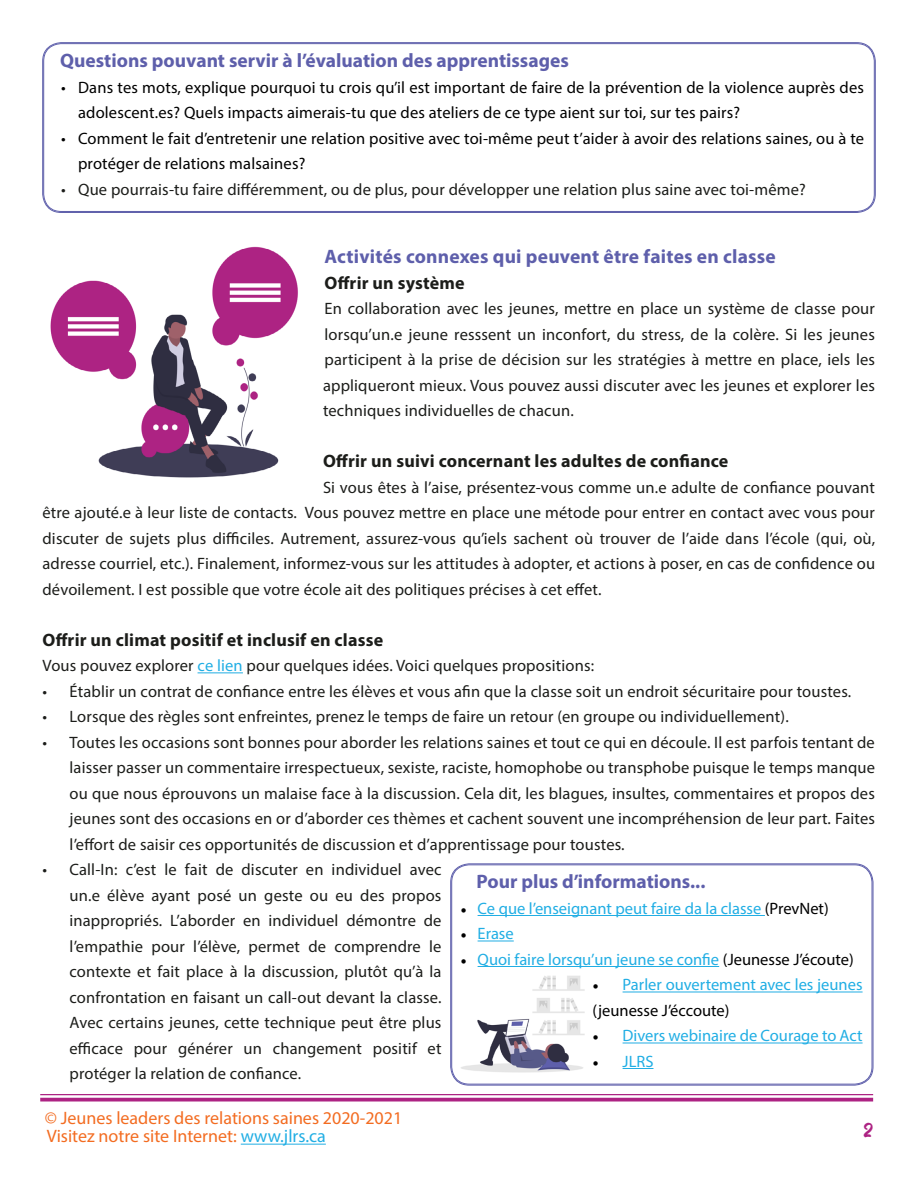
<style>
.page{position:relative;width:918px;height:1188px;background:#fff}
.page>*{position:absolute;margin:0;border:0;box-sizing:border-box;transform-origin:0 0}
.t1{font:700 19.5px "Myriad Pro";color:#5e5fab}
.t2{font:19.5px "Bosk";color:#ad2383}
.t3{font:700 18px "Myriad Pro";letter-spacing:.01em;color:#1c1d1a}
.t4{font:18px "Myriad Pro";color:#f36c21}
.t5{font:16.5px/25.5px "Myriad Pro";letter-spacing:.01em;color:#1c1d1a;text-align:justify}
.t6{font:16.5px/25.5px "Myriad Pro";letter-spacing:.01em;color:#000}
.t7{font:16.5px/25.5px "Myriad Pro";color:#21aee4}
.s1{color:#21aee4}
.s2{font-family:"Minion Pro";color:#000}
.s3{color:#000}
</style>
<div class="page">
<hr style="left:241px;top:1144px;width:85px;height:1px;background:#21aee4">
<svg style="left:40px;top:1098px;width:833px;height:4px;background:#b73e92"></svg>
<hr style="left:40px;top:1094px;width:833px;height:1px;background:#ad2383">
<hr style="left:198px;top:672px;width:45px;height:1px;background:#21aee4">
<hr style="left:478px;top:915px;width:287px;height:1px;background:#21aee4">
<hr style="left:478px;top:941px;width:36px;height:1px;background:#21aee4">
<hr style="left:478px;top:966px;width:241px;height:1px;background:#21aee4">
<hr style="left:623px;top:992px;width:240px;height:1px;background:#21aee4">
<hr style="left:623px;top:1043px;width:240px;height:1px;background:#21aee4">
<hr style="left:623px;top:1068px;width:30px;height:1px;background:#21aee4">
<div style="left:451px;top:864px;width:421px;height:221px;border:1px solid #5e5fab;border-radius:18px"></div>
<img style="left:50px;top:246px;width:248px;height:232px">
<img style="left:461px;top:976px;width:124px;height:97px">
<div style="left:43px;top:43px;width:832px;height:169px;border:1px solid #5e5fab;border-radius:18px"></div>
<p class="t1" style="left:60px;top:48px;width:510px">Questions pouvant servir à l’évaluation des apprentissages</p>
<p class="t6" style="left:78px;top:74px;width:787px;text-indent:-17px">• Dans tes mots, explique pourquoi tu crois qu’il est important de faire de la prévention de la violence auprès des adolescent.es? Quels impacts aimerais-tu que des ateliers de ce type aient sur toi, sur tes pairs?</p>
<p class="t6" style="left:78px;top:125px;width:788px;text-indent:-17px">• Comment le fait d’entretenir une relation positive avec toi-même peut t’aider à avoir des relations saines, ou à te protéger de relations malsaines?</p>
<p class="t5" style="left:61px;top:176px;width:746px">• Que pourrais-tu faire différemment, ou de plus, pour développer une relation plus saine avec toi-même?</p>
<p class="t1" style="left:325px;top:244px;width:453px">Activités connexes qui peuvent être faites en classe</p>
<p class="t3" style="left:325px;top:271px;width:142px">Offrir un système</p>
<p class="t5" style="left:323px;top:296px;width:554px">En collaboration avec les jeunes, mettre en place un système de classe pour lorsqu’un.e jeune resssent un inconfort, du stress, de la colère. Si les jeunes participent à la prise de décision sur les stratégies à mettre en place, iels les appliqueront mieux. Vous pouvez aussi discuter avec les jeunes et explorer les techniques individuelles de chacun.</p>
<p class="t3" style="left:323px;top:449px;width:407px">Offrir un suivi concernant les adultes de confiance</p>
<p class="t5" style="left:43px;top:474px;width:834px;text-indent:280px">Si vous êtes à l’aise, présentez-vous comme un.e adulte de confiance pouvant être ajouté.e à leur liste de contacts. Vous pouvez mettre en place une métode pour entrer en contact avec vous pour discuter de sujets plus difficiles. Autrement, assurez-vous qu’iels sachent où trouver de l’aide dans l’école (qui, où, adresse courriel, etc.). Finalement, informez-vous sur les attitudes à adopter, et actions à poser, en cas de confidence ou dévoilement. I est possible que votre école ait des politiques précises à cet effet.</p>
<p class="t3" style="left:43px;top:628px;width:342px">Offrir un climat positif et inclusif en classe</p>
<p class="t5" style="left:43px;top:653px;width:553px">Vous pouvez explorer <span class="s1">ce lien</span> pour quelques idées. Voici quelques propositions:</p>
<p class="t5" style="left:43px;top:678px;width:810px">• Établir un contrat de confiance entre les élèves et vous afin que la classe soit un endroit sécuritaire pour toustes.</p>
<p class="t5" style="left:43px;top:704px;width:748px">• Lorsque des règles sont enfreintes, prenez le temps de faire un retour (en groupe ou individuellement).</p>
<p class="t5" style="left:70px;top:729px;width:807px;text-indent:-27px">• Toutes les occasions sont bonnes pour aborder les relations saines et tout ce qui en découle. Il est parfois tentant de laisser passer un commentaire irrespectueux, sexiste, raciste, homophobe ou transphobe puisque le temps manque ou que nous éprouvons un malaise face à la discussion. Cela dit, les blagues, insultes, commentaires et propos des jeunes sont des occasions en or d’aborder ces thèmes et cachent souvent une incompréhension de leur part. Faites l’effort de saisir ces opportunités de discussion et d’apprentissage pour toustes.</p>
<p class="t5" style="left:70px;top:857px;width:374px;text-indent:-27px">• Call-In: c’est le fait de discuter en individuel avec un.e élève ayant posé un geste ou eu des propos inappropriés. L’aborder en individuel démontre de l’empathie pour l’élève, permet de comprendre le contexte et fait place à la discussion, plutôt qu’à la confrontation en faisant un call-out devant la classe.<br>Avec certains jeunes, cette technique peut être plus efficace pour générer un changement positif et protéger la relation de confiance.</p>
<p class="t1" style="left:477px;top:869px;width:230px">Pour plus d’informations...</p>
<p class="t7" style="left:461px;top:895px;width:370px"><span class="s2">•</span> Ce que l’enseignant peut faire da la classe <span class="s3">(PrevNet)</span></p>
<p class="t7" style="left:461px;top:921px;width:55px"><span class="s2">•</span> Erase</p>
<p class="t7" style="left:461px;top:946px;width:395px"><span class="s2">•</span> Quoi faire lorsqu’un jeune se confie <span class="s3">(Jeunesse J’écoute)</span></p>
<p class="t7" style="left:593px;top:972px;width:272px"><span class="s2">•</span> Parler ouvertement avec les jeunes <span class="s3">(jeunesse J’éccoute)</span></p>
<p class="t7" style="left:593px;top:1023px;width:272px"><span class="s2">•</span> Divers webinaire de Courage to Act</p>
<p class="t7" style="left:593px;top:1048px;width:62px"><span class="s2">•</span> JLRS</p>
<p class="t4" style="left:45px;top:1107px;width:359px">© Jeunes leaders des relations saines 2020-2021</p>
<p class="t4" style="left:47px;top:1125px;width:280px">Visitez notre site Internet: <span class="s1">www.jlrs.ca</span></p>
<p class="t2" style="left:863px;top:1118px;width:11px">2</p>
</div>
